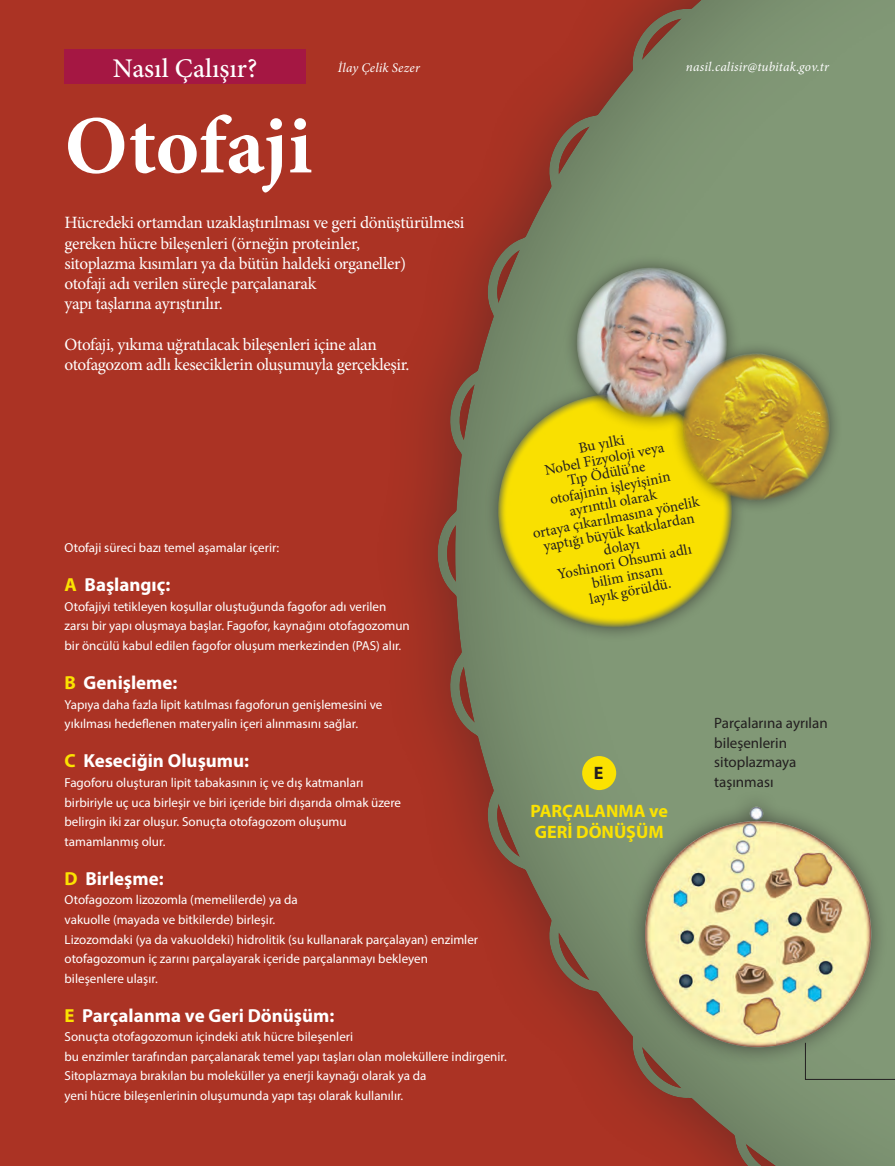
<style>
.page{position:relative;width:895px;height:1166px;background:#fff}
.page>*{position:absolute;margin:0;border:0;box-sizing:border-box;transform-origin:0 0}
.t1{font:700 82.5px "Minion Pro";color:#fff}
.t2{font:500 27px "Minion Pro";color:#fff}
.t3{font:700 18.9px "Myriad Pro";color:#fff}
.t4{font:700 18px/20.4px "Myriad Pro";color:#fbe201}
.t5{font:700 18px "Myriad Pro";color:#231f20}
.t6{font:17.25px/20.2px "Minion Pro";letter-spacing:-.02em;color:#fff}
.t7{font:15px/15px "Minion Pro";color:#231f20;text-align:center}
.t8{font:15px/19.5px "Myriad Pro";color:#231f20}
.t9{font:italic 13.2px "Minion Pro";letter-spacing:.01em;color:#fff}
.t10{font:13.05px/19.5px "Myriad Pro";color:#fff}
.s1{color:#fbe201}
</style>
<div class="page">
<div style="left:0;top:0;width:894px;height:1166px;background:#ab3324"></div>
<div style="left:435px;top:0;width:459px;height:1166px;background:#231f20;opacity:.35"></div>
<img style="left:64px;top:21px;width:830px;height:1139px">
<div style="left:65px;top:50px;width:240px;height:34px;background:#a51743"></div>
<div style="left:484px;top:380px;width:262px;height:262px;background:#231f20;opacity:.55"></div>
<svg style="left:487px;top:384px;width:255px;height:254px;fill:#f9e001"></svg>
<div style="left:562px;top:254px;width:179px;height:178px;background:#231f20;opacity:.55"></div>
<img style="left:571px;top:267px;width:161px;height:156px">
<div style="left:661px;top:334px;width:190px;height:189px;background:#231f20;opacity:.55"></div>
<img style="left:666px;top:338px;width:179px;height:179px">
<svg style="left:804px;top:1042px;width:90px;height:38px"></svg>
<div style="left:582px;top:756px;width:34px;height:34px;background:#fbe201;border-radius:50%"></div>
<h2 class="t2" style="left:113px;top:50px;width:146px">Nasıl Çalışır?</h2>
<p class="t9" style="left:685px;top:58px;width:144px">nasil.calisir@tubitak.gov.tr</p>
<h1 class="t1" style="left:65px;top:88px;width:249px">Otofaji</h1>
<p class="t6" style="left:65px;top:213px;width:401px">Hücredeki ortamdan uzaklaştırılması ve geri dönüştürülmesi gereken hücre bileşenleri (örneğin proteinler,<br>sitoplazma kısımları ya da bütün haldeki organeller)<br>otofaji adı verilen süreçle parçalanarak<br>yapı taşlarına ayrıştırılır.</p>
<h3 class="t6" style="left:65px;top:334px;width:346px">Otofaji, yıkıma uğratılacak bileşenleri içine alan otofagozom adlı keseciklerin oluşumuyla gerçekleşir.</h3>
<p class="t9" style="left:337px;top:58px;width:84px">İlay Çelik Sezer</p>
<p class="t10" style="left:65px;top:538px;width:216px">Otofaji süreci bazı temel aşamalar içerir:</p>
<h3 class="t3" style="left:65px;top:572px;width:107px"><span class="s1">A</span> Başlangıç:</h3>
<p class="t10" style="left:65px;top:596px;width:346px">Otofajiyi tetikleyen koşullar oluştuğunda fagofor adı verilen zarsı bir yapı oluşmaya başlar. Fagofor, kaynağını otofagozomun bir öncülü kabul edilen fagofor oluşum merkezinden (PAS) alır.</p>
<h3 class="t3" style="left:65px;top:670px;width:114px"><span class="s1">B</span> Genişleme:</h3>
<p class="t10" style="left:65px;top:694px;width:319px">Yapıya daha fazla lipit katılması fagoforun genişlemesini ve yıkılması hedeflenen materyalin içeri alınmasını sağlar.</p>
<h3 class="t3" style="left:65px;top:749px;width:186px"><span class="s1">C</span> Keseciğin Oluşumu:</h3>
<p class="t10" style="left:65px;top:772px;width:338px">Fagoforu oluşturan lipit tabakasının iç ve dış katmanları birbiriyle uç uca birleşir ve biri içeride biri dışarıda olmak üzere belirgin iki zar oluşur. Sonuçta otofagozom oluşumu tamamlanmış olur.</p>
<h3 class="t3" style="left:65px;top:866px;width:101px"><span class="s1">D</span> Birleşme:</h3>
<p class="t10" style="left:65px;top:890px;width:415px">Otofagozom lizozomla (memelilerde) ya da<br>vakuolle (mayada ve bitkilerde) birleşir.<br>Lizozomdaki (ya da vakuoldeki) hidrolitik (su kullanarak parçalayan) enzimler otofagozomun iç zarını parçalayarak içeride parçalanmayı bekleyen bileşenlere ulaşır.</p>
<h3 class="t3" style="left:65px;top:1003px;width:271px"><span class="s1">E</span> Parçalanma ve Geri Dönüşüm:</h3>
<p class="t10" style="left:65px;top:1027px;width:443px">Sonuçta otofagozomun içindeki atık hücre bileşenleri<br>bu enzimler tarafından parçalanarak temel yapı taşları olan moleküllere indirgenir.<br>Sitoplazmaya bırakılan bu moleküller ya enerji kaynağı olarak ya da<br>yeni hücre bileşenlerinin oluşumunda yapı taşı olarak kullanılır.</p>
<p class="t7" style="left:517px;top:452px;width:171px;rotate:-11deg">Bu yılki<br>Nobel Fizyoloji veya<br>Tıp Ödülü’ne<br>otofajinin işleyişinin ayrıntılı olarak<br>ortaya çıkarılmasına yönelik yaptığı büyük katkılardan dolayı<br>Yoshinori Ohsumi adlı bilim insanı<br>layık görüldü.</p>
<h3 class="t5" style="left:593px;top:761px;width:11px">E</h3>
<h3 class="t4" style="left:530px;top:800px;width:139px">PARÇALANMA ve<br>GERİ DÖNÜŞÜM</h3>
<p class="t8" style="left:714px;top:713px;width:115px">Parçalarına ayrılan bileşenlerin sitoplazmaya taşınması</p>
</div>
